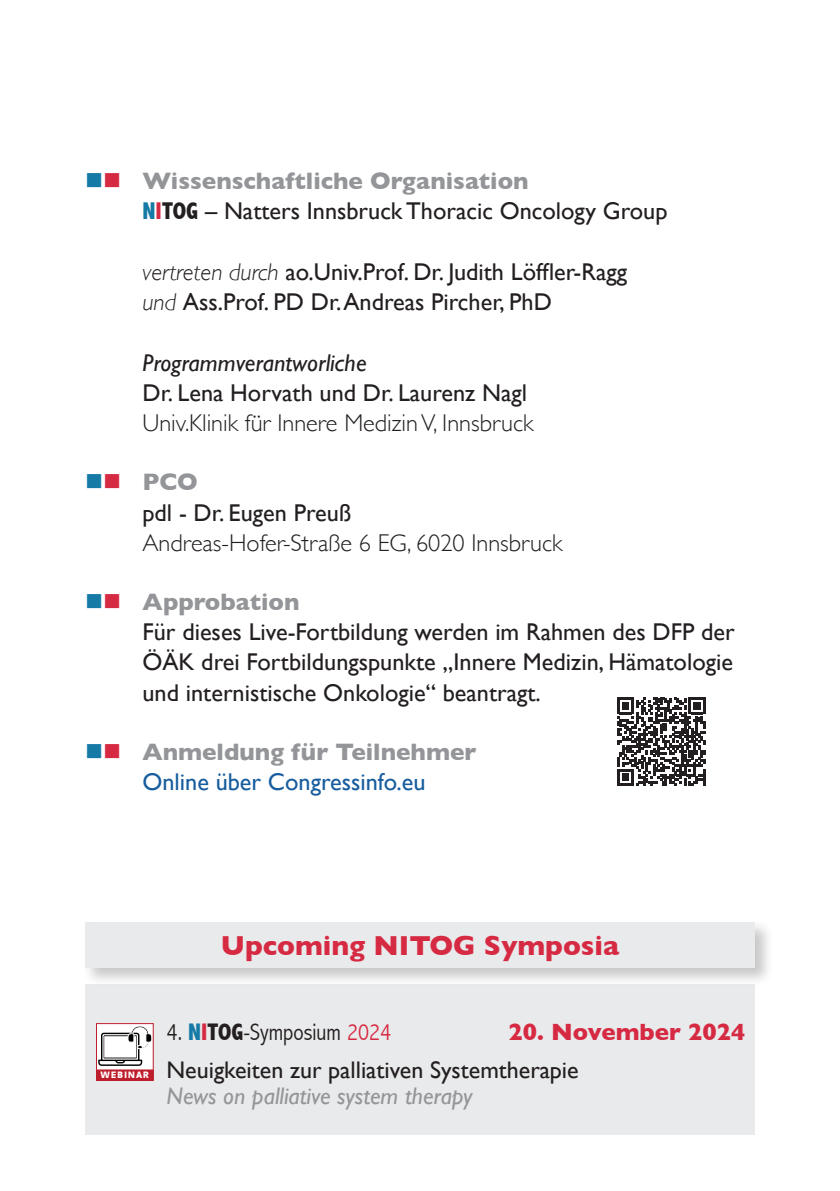
<style>
.page{position:relative;width:840px;height:1191px;background:#fff}
.page>*{position:absolute;margin:0;border:0;box-sizing:border-box;transform-origin:0 0}
.t1{font:700 28px "Gill Sans";color:#d62a43}
.t2{font:24.2px/30.2px "Gill Sans";color:#231f20}
.t3{font:300 24.2px "Gill Sans";color:#231f20}
.t4{font:24.2px/30.2px "Gill Sans";color:#175d9e;text-align:center}
.t5{font:italic 24.2px "Gill Sans";color:#231f20}
.t6{font:24px "Gill Sans";color:#231f20}
.t7{font:italic 24px "Gill Sans";color:#939598}
.t8{font:300 condensed 24px "Abadi";color:#231f20}
.t9{font:700 24px "Gill Sans";color:#d62a43}
.t10{font:900 9.8px "Strada";letter-spacing:.075em;color:#fff}
.s1{color:#157aa5}
.s2{color:#d62a43}
.s3{font-weight:700;color:#939598}
.s4{font-family:"Abadi";font-weight:800;font-stretch:condensed;color:#157aa5}
.s5{font-family:"Abadi";font-weight:800;font-stretch:condensed;color:#d62a43}
.s6{font-family:"Abadi";font-weight:800;font-stretch:condensed}
.s7{font-weight:300;font-style:italic}
.s8{font-weight:800;color:#157aa5}
.s9{font-weight:800;color:#d62a43}
.s10{font-weight:800}
</style>
<div class="page">
<div style="left:85px;top:984px;width:669px;height:150px;background:#e9eaeb"></div>
<div style="left:82px;top:919px;width:691px;height:68px;background:#231f20;opacity:.25"></div>
<div style="left:85px;top:922px;width:669px;height:46px;background:#e9eaeb"></div>
<svg style="left:617px;top:697px;width:87px;height:88px"></svg>
<svg style="left:98px;top:1065px;width:53px;height:4px"></svg>
<div style="left:96px;top:1070px;width:57px;height:10px;background:#be1d2c"></div>
<div style="left:96px;top:1069px;width:57px;height:11px;border:1px solid #be1d2c"></div>
<svg style="left:98px;top:1025px;width:53px;height:40px;background:#cfcfcf"></svg>
<div style="left:96px;top:1023px;width:57px;height:57px;border:1px solid #be1d2c"></div>
<p class="t2" style="left:142px;top:165px;width:526px;text-indent:-57px"><span class="s1">■</span><span class="s2">■</span> <span class="s3">Wissenschaftliche Organisation<br></span><span class="s4">N</span><span class="s5">I</span><span class="s6">TOG</span> – Natters Innsbruck Thoracic Oncology Group</p>
<p class="t2" style="left:142px;top:256px;width:486px"><span class="s7">vertreten durch</span> ao.Univ.Prof. Dr. Judith Löffler-Ragg <span class="s7">und</span> Ass.Prof. PD Dr. Andreas Pircher, PhD</p>
<p class="t5" style="left:142px;top:349px;width:225px">Programmverantworliche</p>
<p class="t2" style="left:142px;top:377px;width:386px">Dr. Lena Horvath und Dr. Laurenz Nagl</p>
<p class="t3" style="left:142px;top:404px;width:392px">Univ.Klinik für Innere Medizin V, Innsbruck</p>
<p class="t2" style="left:142px;top:467px;width:210px;text-indent:-57px"><span class="s1">■</span><span class="s2">■</span> <span class="s3">PCO<br></span>pdl - Dr. Eugen Preuß</p>
<p class="t3" style="left:142px;top:524px;width:421px">Andreas-Hofer-Straße 6 EG, 6020 Innsbruck</p>
<p class="t2" style="left:142px;top:586px;width:593px;text-indent:-57px"><span class="s1">■</span><span class="s2">■</span> <span class="s3">Approbation<br></span>Für dieses Live-Fortbildung werden im Rahmen des DFP der ÖÄK drei Fortbildungspunkte „Innere Medizin, Hämatologie und internistische Onkologie“ beantragt.</p>
<p class="t4" style="left:85px;top:736px;width:392px"><span class="s1">■</span><span class="s2">■</span> <span class="s3">Anmeldung für Teilnehmer<br></span>Online über Congressinfo.eu</p>
<p class="t1" style="left:221px;top:923px;width:399px">Upcoming NITOG Symposia</p>
<p class="t8" style="left:166px;top:1018px;width:226px">4. <span class="s8">N</span><span class="s9">I</span><span class="s10">TOG</span>-Symposium <span class="s2">2024</span></p>
<p class="t9" style="left:508px;top:1013px;width:238px">20. November 2024</p>
<p class="t10" style="left:100px;top:1068px;width:50px">WEBINAR</p>
<p class="t6" style="left:166px;top:1055px;width:413px">Neuigkeiten zur palliativen Systemtherapie</p>
<p class="t7" style="left:166px;top:1082px;width:307px">News on palliative system therapy</p>
</div>
